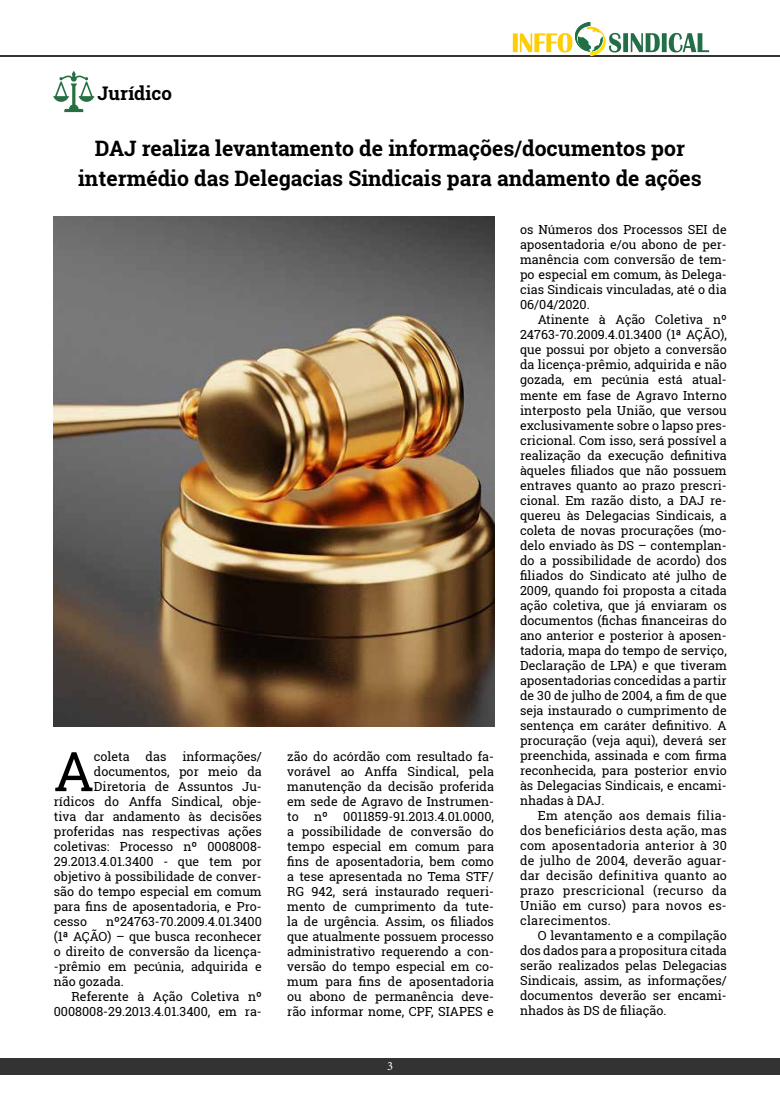
<style>
.page{position:relative;width:780px;height:1099px;background:#fff}
.page>*{position:absolute;margin:0;border:0;box-sizing:border-box;transform-origin:0 0}
.t1{font:54.75px "Roboto Slab";color:#000}
.t2{font:700 21.25px/29.4px "Roboto Slab";color:#000;text-align:center}
.t3{font:700 18.75px "Roboto Slab";color:#000}
.t4{font:12.5px/15px "Roboto Slab";color:#000;text-align:justify}
.t5{font:12.5px "Minion Pro";color:#fff}
</style>
<div class="page">
<div style="left:0;top:1058px;width:780px;height:16px;background:#333"></div>
<hr style="left:0;top:55px;width:780px;height:2px;background:#333">
<img style="left:590px;top:32px;width:16px;height:24px">
<svg style="left:609px;top:33px;width:100px;height:19px"></svg>
<svg style="left:513px;top:22px;width:89px;height:30px"></svg>
<img style="left:53px;top:216px;width:441px;height:510px">
<svg style="left:53px;top:71px;width:41px;height:41px"></svg>
<h3 class="t3" style="left:97px;top:80px;width:76px">Jurídico</h3>
<h2 class="t2" style="left:78px;top:133px;width:625px">DAJ realiza levantamento de informações/documentos por intermédio das Delegacias Sindicais para andamento de ações</h2>
<h1 class="t1" style="left:54px;top:733px;width:42px">A</h1>
<p class="t4" style="left:94px;top:749px;width:37px">coleta</p>
<p class="t4" style="left:146px;top:749px;width:22px">das</p>
<p class="t4" style="left:182px;top:749px;width:81px">informações/</p>
<p class="t4" style="left:94px;top:764px;width:169px">documentos, por meio da</p>
<p class="t4" style="left:94px;top:779px;width:169px">Diretoria de Assuntos Ju-</p>
<p class="t4" style="left:54px;top:794px;width:209px">rídicos do Anffa Sindical, obje-</p>
<p class="t4" style="left:54px;top:809px;width:209px">tiva dar andamento às decisões</p>
<p class="t4" style="left:54px;top:824px;width:209px">proferidas nas respectivas ações</p>
<p class="t4" style="left:54px;top:839px;width:209px">coletivas: Processo nº 0008008-</p>
<p class="t4" style="left:54px;top:854px;width:209px">29.2013.4.01.3400 - que tem por</p>
<p class="t4" style="left:54px;top:869px;width:209px">objetivo à possibilidade de conver-</p>
<p class="t4" style="left:54px;top:884px;width:209px">são do tempo especial em comum</p>
<p class="t4" style="left:54px;top:899px;width:209px">para fins de aposentadoria, e Pro-</p>
<p class="t4" style="left:54px;top:914px;width:35px">cesso</p>
<p class="t4" style="left:54px;top:914px;width:209px;text-indent:52px">nº24763-70.2009.4.01.3400 (1ª AÇÃO) – que busca reconhecer o direito de conversão da licença--prêmio em pecúnia, adquirida e não gozada.</p>
<p class="t4" style="left:54px;top:989px;width:209px;text-align:right">Referente à Ação Coletiva nº<br>0008008-29.2013.4.01.3400, em ra-</p>
<p class="t4" style="left:287px;top:749px;width:208px">zão do acórdão com resultado fa&shy;vorável ao Anffa Sindical, pela manutenção da decisão proferida em sede de Agravo de Instrumen&shy;to nº 0011859-91.2013.4.01.0000, a possibilidade de conversão do tempo especial em comum para fins de aposentadoria, bem como a tese apresentada no Tema STF/ RG 942, será instaurado requeri&shy;mento de cumprimento da tute&shy;la de urgência. Assim, os filiados que atualmente possuem processo administrativo requerendo a con&shy;versão do tempo especial em co&shy;mum para fins de aposentadoria ou abono de permanência deve&shy;rão informar nome, CPF, SIAPES e</p>
<p class="t5" style="left:387px;top:1057px;width:7px">3</p>
<p class="t4" style="left:520px;top:222px;width:208px">os Números dos Processos SEI de aposentadoria e/ou abono de per&shy;manência com conversão de tem&shy;po especial em comum, às Delega&shy;cias Sindicais vinculadas, até o dia 06/04/2020.</p>
<p class="t4" style="left:520px;top:312px;width:208px;text-indent:18px">Atinente à Ação Coletiva nº 24763-70.2009.4.01.3400 (1ª AÇÃO), que possui por objeto a conversão da licença-prêmio, adquirida e não gozada, em pecúnia está atual&shy;mente em fase de Agravo Interno interposto pela União, que versou exclusivamente sobre o lapso pres&shy;cricional. Com isso, será possível a realização da execução definitiva àqueles filiados que não possuem entraves quanto ao prazo prescri&shy;cional. Em razão disto, a DAJ re&shy;quereu às Delegacias Sindicais, a coleta de novas procurações (mo&shy;delo enviado às DS – contemplan&shy;do a possibilidade de acordo) dos filiados do Sindicato até julho de 2009, quando foi proposta a citada ação coletiva, que já enviaram os documentos (fichas financeiras do ano anterior e posterior à aposen&shy;tadoria, mapa do tempo de serviço, Declaração de LPA) e que tiveram aposentadorias concedidas a partir de 30 de julho de 2004, a fim de que seja instaurado o cumprimento de sentença em caráter definitivo. A procuração (veja aqui), deverá ser preenchida, assinada e com firma reconhecida, para posterior envio às Delegacias Sindicais, e encami&shy;nhadas à DAJ.</p>
<p class="t4" style="left:520px;top:807px;width:208px;text-indent:18px">Em atenção aos demais filia&shy;dos beneficiários desta ação, mas com aposentadoria anterior à 30 de julho de 2004, deverão aguar&shy;dar decisão definitiva quanto ao prazo prescricional (recurso da União em curso) para novos es&shy;clarecimentos.</p>
<p class="t4" style="left:520px;top:927px;width:208px;text-indent:18px">O levantamento e a compilação dos dados para a propositura citada serão realizados pelas Delegacias Sindicais, assim, as informações/ documentos deverão ser encami&shy;nhados às DS de filiação.</p>
</div>
